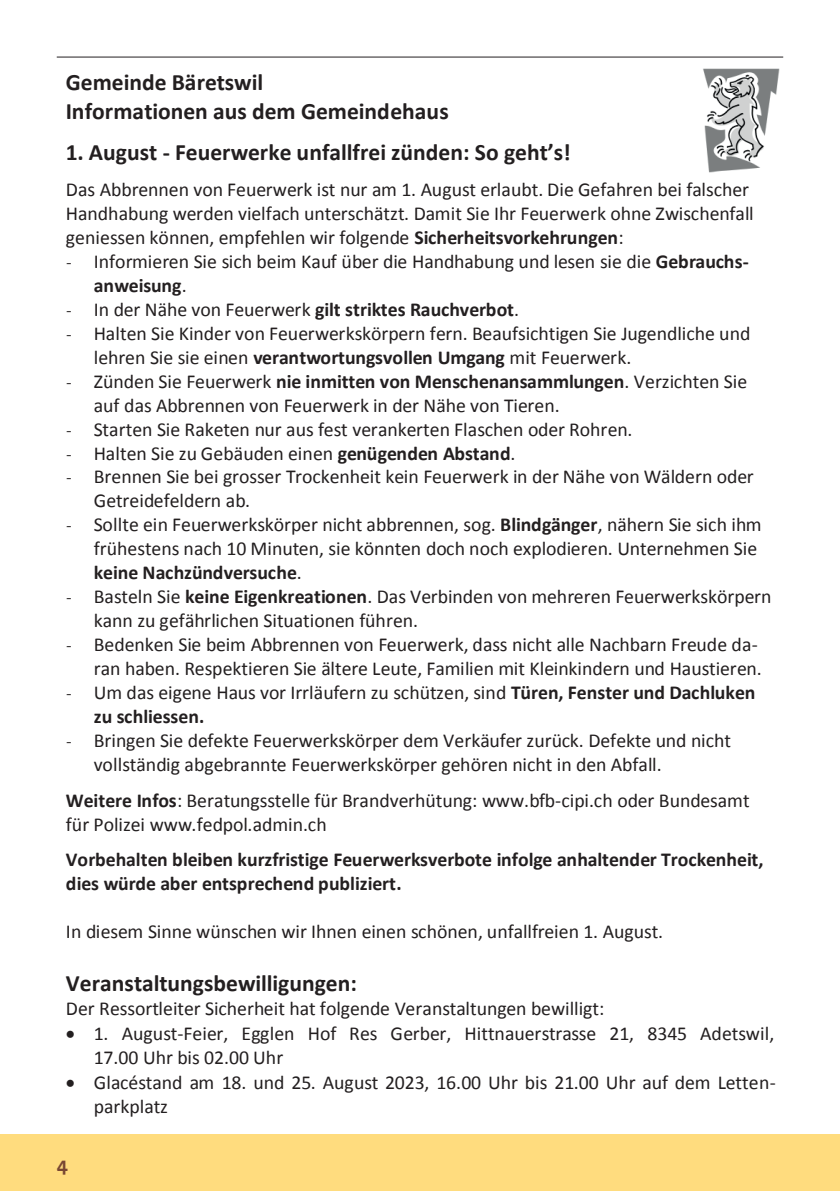
<style>
.page{position:relative;width:840px;height:1191px;background:#fff}
.page>*{position:absolute;margin:0;border:0;box-sizing:border-box;transform-origin:0 0}
.t1{font:700 23.6px/28.6px "Calibri";color:#231f20}
.t2{font:700 20px "The Sans";color:#794833}
.t3{font:19.8px/24px "Calibri";color:#231f20}
.t4{font:700 19.8px/24px "Calibri";letter-spacing:-.005em;color:#231f20}
.s1{font-weight:700}
.s2{font-family:"Segoe UI";font-size:15.6px}
.s3{font-family:"Segoe UI";font-weight:400;font-size:15.6px}
.s4{font-weight:400}
</style>
<div class="page">
<div style="left:0;top:1134px;width:839px;height:57px;background:#ffdc7e"></div>
<hr style="left:57px;top:57px;width:725px;height:1px;background:#231f20">
<img style="left:703px;top:68px;width:77px;height:105px">
<p class="t1" style="left:66px;top:67px;width:384px">Gemeinde Bäretswil<br>Informationen aus dem Gemeindehaus</p>
<p class="t1" style="left:66px;top:137px;width:506px">1. August - Feuerwerke unfallfrei zünden: So geht’s!</p>
<p class="t3" style="left:66px;top:177px;width:689px">Das Abbrennen von Feuerwerk ist nur am 1. August erlaubt. Die Gefahren bei falscher<br>Handhabung werden vielfach unterschätzt. Damit Sie Ihr Feuerwerk ohne Zwischenfall geniessen können, empfehlen wir folgende <span class="s1">Sicherheitsvorkehrungen</span>:</p>
<p class="t3" style="left:94px;top:249px;width:656px;text-indent:-28px"><span class="s2">-</span> Informieren Sie sich beim Kauf über die Handhabung und lesen sie die <span class="s1">Gebrauchs&shy;anweisung</span>.</p>
<p class="t4" style="left:66px;top:296px;width:454px"><span class="s3">-</span> <span class="s4">In der Nähe von Feuerwerk</span> gilt striktes Rauchverbot<span class="s4">.</span></p>
<p class="t3" style="left:94px;top:320px;width:658px;text-indent:-28px"><span class="s2">-</span> Halten Sie Kinder von Feuerwerkskörpern fern. Beaufsichtigen Sie Jugendliche und lehren Sie sie einen <span class="s1">verantwortungsvollen Umgang</span> mit Feuerwerk.</p>
<p class="t3" style="left:94px;top:368px;width:654px;text-indent:-28px"><span class="s2">-</span> Zünden Sie Feuerwerk <span class="s1">nie inmitten von Menschenansammlungen</span>. Verzichten Sie auf das Abbrennen von Feuerwerk in der Nähe von Tieren.</p>
<p class="t3" style="left:66px;top:416px;width:567px"><span class="s2">-</span> Starten Sie Raketen nur aus fest verankerten Flaschen oder Rohren.</p>
<p class="t3" style="left:66px;top:440px;width:451px"><span class="s2">-</span> Halten Sie zu Gebäuden einen <span class="s1">genügenden Abstand</span>.</p>
<p class="t3" style="left:94px;top:464px;width:661px;text-indent:-28px"><span class="s2">-</span> Brennen Sie bei grosser Trockenheit kein Feuerwerk in der Nähe von Wäldern oder<br>Getreidefeldern ab.</p>
<p class="t3" style="left:94px;top:512px;width:669px;text-indent:-28px"><span class="s2">-</span> Sollte ein Feuerwerkskörper nicht abbrennen, sog. <span class="s1">Blindgänger</span>, nähern Sie sich ihm frühestens nach 10 Minuten, sie könnten doch noch explodieren. Unternehmen Sie <span class="s1">keine Nachzündversuche</span>.</p>
<p class="t3" style="left:94px;top:584px;width:679px;text-indent:-28px"><span class="s2">-</span> Basteln Sie <span class="s1">keine Eigenkreationen</span>. Das Verbinden von mehreren Feuerwerkskörpern kann zu gefährlichen Situationen führen.</p>
<p class="t3" style="left:66px;top:631px;width:697px;text-align:right"><span class="s2">-</span> Bedenken Sie beim Abbrennen von Feuerwerk, dass nicht alle Nachbarn Freude da&shy;ran haben. Respektieren Sie ältere Leute, Familien mit Kleinkindern und Haustieren.</p>
<p class="t3" style="left:94px;top:679px;width:663px;text-indent:-28px"><span class="s2">-</span> Um das eigene Haus vor Irrläufern zu schützen, sind <span class="s1">Türen, Fenster und Dachluken zu schliessen.</span></p>
<p class="t3" style="left:94px;top:727px;width:638px;text-indent:-28px"><span class="s2">-</span> Bringen Sie defekte Feuerwerkskörper dem Verkäufer zurück. Defekte und nicht vollständig abgebrannte Feuerwerkskörper gehören nicht in den Abfall.</p>
<p class="t3" style="left:66px;top:787px;width:685px"><span class="s1">Weitere Infos</span>: Beratungsstelle für Brandverhütung: www.bfb-cipi.ch oder Bundesamt für Polizei www.fedpol.admin.ch</p>
<p class="t4" style="left:66px;top:847px;width:698px">Vorbehalten bleiben kurzfristige Feuerwerksverbote infolge anhaltender Trockenheit, dies würde aber entsprechend publiziert.</p>
<p class="t3" style="left:66px;top:919px;width:598px">In diesem Sinne wünschen wir Ihnen einen schönen, unfallfreien 1. August.</p>
<p class="t1" style="left:66px;top:967px;width:292px">Veranstaltungsbewilligungen:</p>
<p class="t3" style="left:66px;top:996px;width:539px">Der Ressortleiter Sicherheit hat folgende Veranstaltungen bewilligt:</p>
<p class="t3" style="left:94px;top:1021px;width:681px;text-indent:-28px">• 1. August-Feier, Egglen Hof Res Gerber, Hittnauerstrasse 21, 8345 Adetswil,<br>17.00 Uhr bis 02.00 Uhr</p>
<p class="t3" style="left:94px;top:1070px;width:683px;text-indent:-28px">• Glacéstand am 18. und 25. August 2023, 16.00 Uhr bis 21.00 Uhr auf dem Letten&shy;parkplatz</p>
<p class="t2" style="left:57px;top:1147px;width:13px">4</p>
</div>
